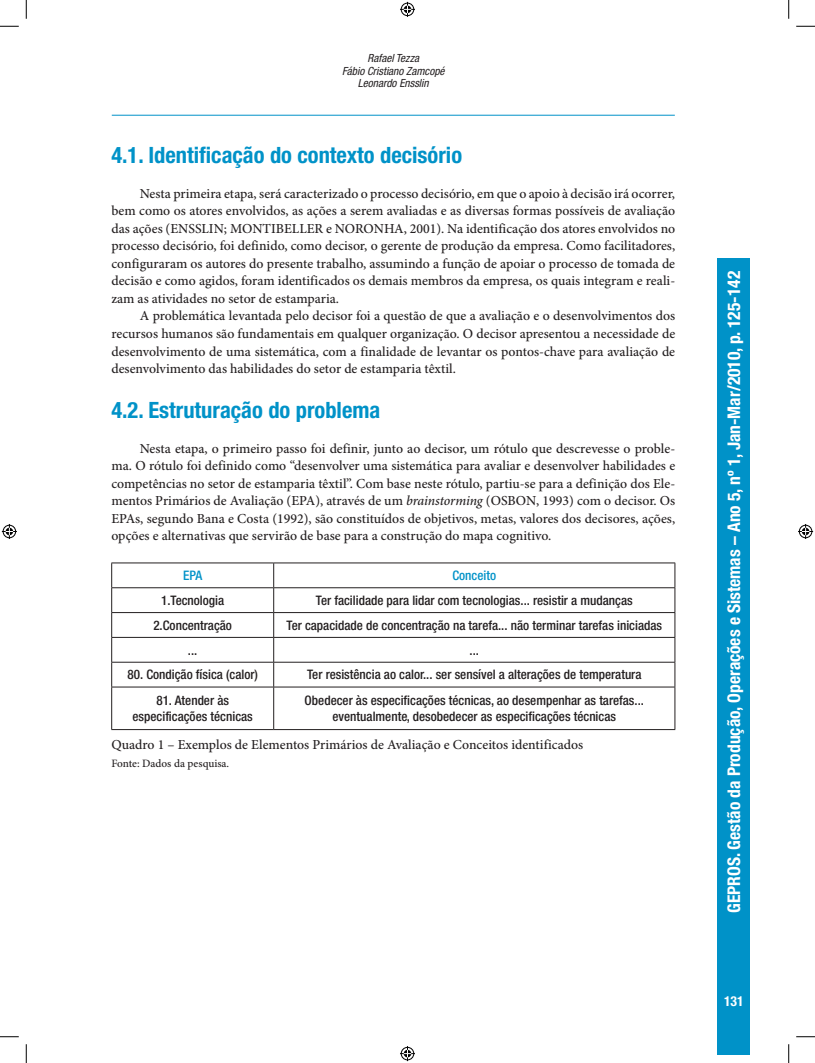
<style>
.page{position:relative;width:815px;height:1063px;background:#fff}
.page>*{position:absolute;margin:0;border:0;box-sizing:border-box;transform-origin:0 0}
.t1{font:700 condensed 22.5px "Helvetica Neue LT Std";color:#0092c8}
.t2{font:700 condensed 17.5px "Helvetica Neue LT Std";color:#fff}
.t3{font:500 13.75px/17.5px "Minion Pro";color:#231f20;text-align:justify}
.t4{font:700 condensed 13.75px "Helvetica Neue LT Std";color:#fff}
.t5{font:500 condensed 13.12px/15px "Helvetica Neue LT Std";color:#231f20;text-align:center}
.t6{font:500 condensed 13.12px "Helvetica Neue LT Std";color:#0092c8}
.t7{font:italic condensed 11.25px/12.5px "Helvetica Neue LT Std";color:#231f20;text-align:center}
.t8{font:500 11.25px "Minion Pro";color:#231f20}
.s1{font-style:italic}
</style>
<div class="page">
<div style="left:717px;top:258px;width:32px;height:796px;background:#0092c8"></div>
<hr style="left:112px;top:115px;width:562px;height:1px;background:#0092c8">
<hr style="left:111px;top:562px;width:162px;height:1px;background:#231f20">
<hr style="left:273px;top:562px;width:402px;height:1px;background:#231f20">
<hr style="left:111px;top:587px;width:162px;height:1px;background:#231f20">
<hr style="left:273px;top:587px;width:402px;height:1px;background:#231f20">
<hr style="left:111px;top:612px;width:162px;height:1px;background:#231f20">
<hr style="left:273px;top:612px;width:402px;height:1px;background:#231f20">
<hr style="left:111px;top:637px;width:162px;height:1px;background:#231f20">
<hr style="left:273px;top:637px;width:402px;height:1px;background:#231f20">
<hr style="left:111px;top:661px;width:162px;height:1px;background:#231f20">
<svg style="left:111px;top:563px;width:1px;height:123px"></svg>
<hr style="left:273px;top:661px;width:402px;height:1px;background:#231f20">
<svg style="left:273px;top:563px;width:1px;height:123px"></svg>
<svg style="left:674px;top:563px;width:1px;height:123px"></svg>
<hr style="left:111px;top:686px;width:162px;height:1px;background:#231f20">
<hr style="left:111px;top:687px;width:1px;height:42px;background:#231f20">
<hr style="left:273px;top:686px;width:402px;height:1px;background:#231f20">
<hr style="left:273px;top:687px;width:1px;height:42px;background:#231f20">
<hr style="left:674px;top:687px;width:1px;height:42px;background:#231f20">
<hr style="left:111px;top:729px;width:162px;height:1px;background:#231f20">
<hr style="left:273px;top:729px;width:402px;height:1px;background:#231f20">
<svg style="left:0;top:25px;width:19px;height:2px"></svg>
<svg style="left:796px;top:25px;width:18px;height:2px"></svg>
<svg style="left:0;top:1036px;width:19px;height:1px"></svg>
<svg style="left:796px;top:1036px;width:18px;height:1px"></svg>
<svg style="left:25px;top:0;width:2px;height:19px"></svg>
<svg style="left:25px;top:1044px;width:2px;height:18px"></svg>
<svg style="left:788px;top:0;width:1px;height:19px"></svg>
<svg style="left:788px;top:1044px;width:1px;height:18px"></svg>
<svg style="left:400px;top:2px;width:15px;height:15px"></svg>
<svg style="left:400px;top:1046px;width:15px;height:14px"></svg>
<svg style="left:2px;top:524px;width:15px;height:15px"></svg>
<svg style="left:798px;top:524px;width:14px;height:15px"></svg>
<p class="t7" style="left:342px;top:52px;width:104px">Rafael Tezza<br>Fábio Cristiano Zamcopé<br>Leonardo Ensslin</p>
<h1 class="t1" style="left:111px;top:141px;width:352px">4.1. Identificação do contexto decisório</h1>
<p class="t3" style="left:111px;top:185px;width:565px;text-indent:28px">Nesta primeira etapa, será caracterizado o processo decisório, em que o apoio à decisão irá ocorrer, bem como os atores envolvidos, as ações a serem avaliadas e as diversas formas possíveis de avaliação das ações (ENSSLIN; MONTIBELLER e NORONHA, 2001). Na identificação dos atores envolvidos no processo decisório, foi definido, como decisor, o gerente de produção da empresa. Como facilitadores, configuraram os autores do presente trabalho, assumindo a função de apoiar o processo de tomada de decisão e como agidos, foram identificados os demais membros da empresa, os quais integram e reali&shy;zam as atividades no setor de estamparia.</p>
<p class="t3" style="left:111px;top:308px;width:565px;text-indent:28px">A problemática levantada pelo decisor foi a questão de que a avaliação e o desenvolvimentos dos recursos humanos são fundamentais em qualquer organização. O decisor apresentou a necessidade de desenvolvimento de uma sistemática, com a finalidade de levantar os pontos-chave para avaliação de desenvolvimento das habilidades do setor de estamparia têxtil.</p>
<h1 class="t1" style="left:111px;top:396px;width:270px">4.2. Estruturação do problema</h1>
<p class="t3" style="left:111px;top:440px;width:565px;text-indent:28px">Nesta etapa, o primeiro passo foi definir, junto ao decisor, um rótulo que descrevesse o proble&shy;ma. O rótulo foi definido como “desenvolver uma sistemática para avaliar e desenvolver habilidades e competências no setor de estamparia têxtil”. Com base neste rótulo, partiu-se para a definição dos Ele&shy;mentos Primários de Avaliação (EPA), através de um <span class="s1">brainstorming</span> (OSBON, 1993) com o decisor. Os EPAs, segundo Bana e Costa (1992), são constituídos de objetivos, metas, valores dos decisores, ações, opções e alternativas que servirão de base para a construção do mapa cognitivo.</p>
<p class="t6" style="left:183px;top:567px;width:21px">EPA</p>
<p class="t6" style="left:452px;top:567px;width:45px">Conceito</p>
<p class="t5" style="left:161px;top:592px;width:65px">1.Tecnologia</p>
<p class="t5" style="left:316px;top:592px;width:318px">Ter facilidade para lidar com tecnologias... resistir a mudanças</p>
<p class="t5" style="left:153px;top:617px;width:80px">2.Concentração</p>
<p class="t5" style="left:286px;top:617px;width:377px">Ter capacidade de concentração na tarefa... não terminar tarefas iniciadas</p>
<p class="t5" style="left:188px;top:642px;width:11px">...</p>
<p class="t5" style="left:469px;top:642px;width:11px">...</p>
<p class="t5" style="left:127px;top:667px;width:132px">80. Condição física (calor)</p>
<p class="t5" style="left:307px;top:667px;width:335px">Ter resistência ao calor... ser sensível a alterações de temperatura</p>
<p class="t5" style="left:132px;top:693px;width:122px">81. Atender às especificações técnicas</p>
<p class="t5" style="left:304px;top:693px;width:341px">Obedecer às especificações técnicas, ao desempenhar as tarefas... eventualmente, desobedecer as especificações técnicas</p>
<p class="t3" style="left:111px;top:736px;width:473px">Quadro 1 – Exemplos de Elementos Primários de Avaliação e Conceitos identificados</p>
<p class="t8" style="left:111px;top:756px;width:119px">Fonte: Dados da pesquisa.</p>
<p class="t2" style="left:723px;top:913px;width:643px;rotate:-90deg">GEPROS. Gestão da Produção, Operações e Sistemas – Ano 5, nº 1, Jan-Mar/2010, p. 125-142</p>
<p class="t4" style="left:723px;top:992px;width:21px">131</p>
</div>
